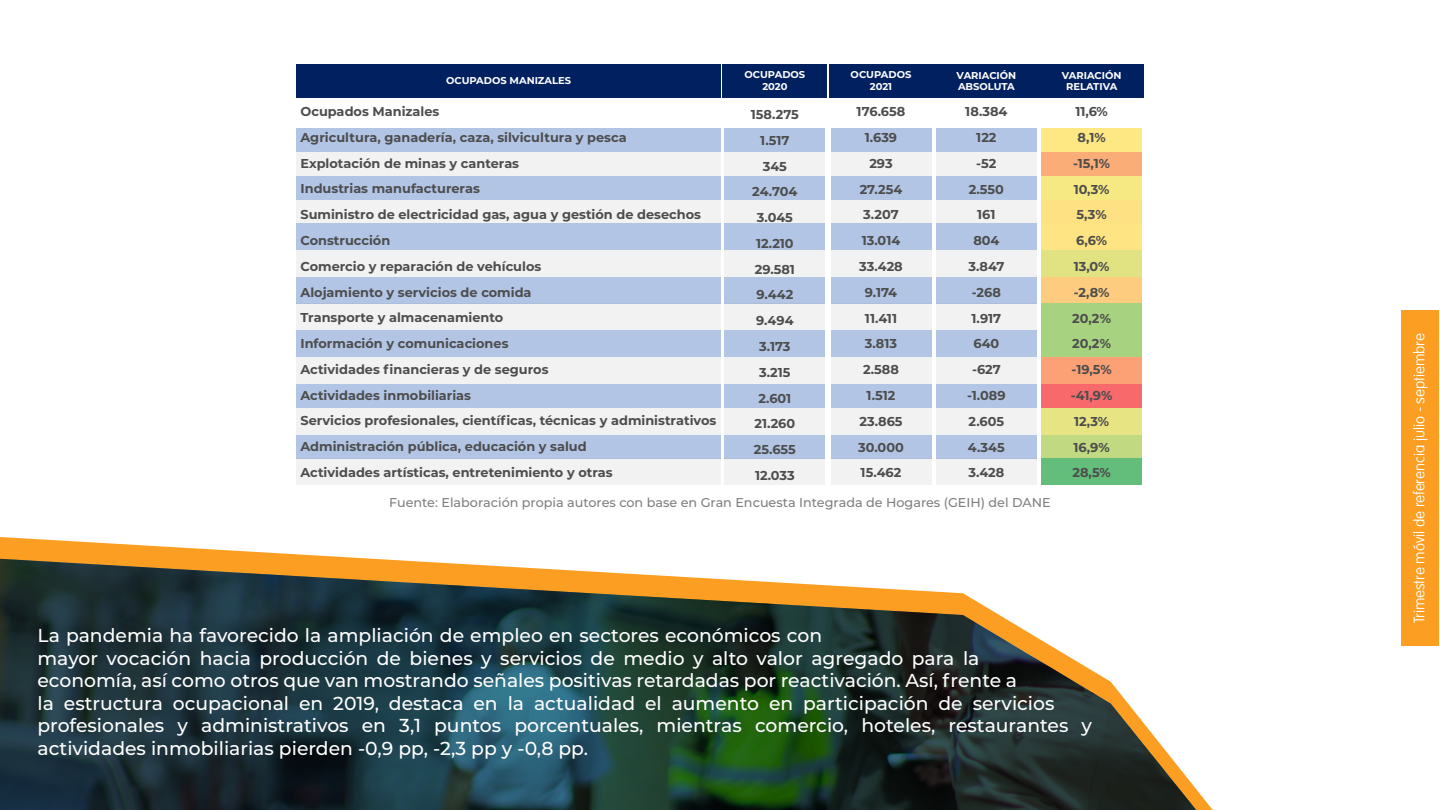
<style>
.page{position:relative;width:1440px;height:810px;background:#fff}
.page>*{position:absolute;margin:0;border:0;box-sizing:border-box;transform-origin:0 0}
.t1{font:500 18.75px/22.5px "Montserrat";color:#fff}
.t2{font:100 15px "VAG Rounded Std";color:#fff}
.t3{font:700 12.9px/25.8px "Montserrat";color:#4d4d4d;text-align:center}
.t4{font:500 12.75px "Montserrat";color:#808080}
.t5{font:700 9.9px/11.9px "Montserrat";color:#fff;text-align:center}
</style>
<div class="page">
<svg style="left:0;top:537px;width:1213px;height:273px"></svg>
<svg style="left:0;top:559px;width:1196px;height:251px;background:#47564d"></svg>
<div style="left:1402px;top:310px;width:37px;height:336px;background:#fc9e21"></div>
<div style="left:296px;top:65px;width:425px;height:33px;background:#002060"></div>
<div style="left:296px;top:128px;width:425px;height:24px;background:#b2c5e5"></div>
<div style="left:296px;top:152px;width:425px;height:24px;background:#f2f2f2"></div>
<div style="left:296px;top:176px;width:425px;height:24px;background:#b2c5e5"></div>
<div style="left:296px;top:200px;width:425px;height:24px;background:#f2f2f2"></div>
<div style="left:296px;top:224px;width:425px;height:26px;background:#b2c5e5"></div>
<div style="left:296px;top:250px;width:425px;height:27px;background:#f2f2f2"></div>
<div style="left:296px;top:277px;width:425px;height:27px;background:#b2c5e5"></div>
<div style="left:296px;top:304px;width:425px;height:26px;background:#f2f2f2"></div>
<div style="left:296px;top:330px;width:425px;height:27px;background:#b2c5e5"></div>
<div style="left:296px;top:357px;width:425px;height:27px;background:#f2f2f2"></div>
<div style="left:296px;top:408px;width:425px;height:27px;background:#f2f2f2"></div>
<div style="left:296px;top:384px;width:425px;height:24px;background:#b2c5e5"></div>
<div style="left:296px;top:435px;width:425px;height:24px;background:#b2c5e5"></div>
<div style="left:296px;top:459px;width:425px;height:26px;background:#f2f2f2"></div>
<div style="left:723px;top:65px;width:104px;height:33px;background:#002060"></div>
<div style="left:725px;top:128px;width:100px;height:24px;background:#b2c5e5"></div>
<div style="left:725px;top:152px;width:100px;height:24px;background:#f2f2f2"></div>
<div style="left:725px;top:176px;width:100px;height:24px;background:#b2c5e5"></div>
<div style="left:725px;top:200px;width:100px;height:24px;background:#f2f2f2"></div>
<div style="left:725px;top:224px;width:100px;height:26px;background:#b2c5e5"></div>
<div style="left:725px;top:250px;width:100px;height:27px;background:#f2f2f2"></div>
<div style="left:725px;top:277px;width:100px;height:27px;background:#b2c5e5"></div>
<div style="left:725px;top:304px;width:100px;height:26px;background:#f2f2f2"></div>
<div style="left:725px;top:330px;width:100px;height:27px;background:#b2c5e5"></div>
<div style="left:725px;top:357px;width:100px;height:27px;background:#f2f2f2"></div>
<div style="left:725px;top:408px;width:100px;height:27px;background:#f2f2f2"></div>
<div style="left:725px;top:384px;width:100px;height:24px;background:#b2c5e5"></div>
<div style="left:725px;top:435px;width:100px;height:24px;background:#b2c5e5"></div>
<div style="left:725px;top:459px;width:100px;height:26px;background:#f2f2f2"></div>
<div style="left:829px;top:65px;width:104px;height:33px;background:#002060"></div>
<div style="left:831px;top:128px;width:100px;height:24px;background:#b2c5e5"></div>
<div style="left:831px;top:152px;width:100px;height:24px;background:#f2f2f2"></div>
<div style="left:831px;top:176px;width:100px;height:24px;background:#b2c5e5"></div>
<div style="left:831px;top:200px;width:100px;height:24px;background:#f2f2f2"></div>
<div style="left:831px;top:224px;width:100px;height:26px;background:#b2c5e5"></div>
<div style="left:831px;top:250px;width:100px;height:27px;background:#f2f2f2"></div>
<div style="left:831px;top:277px;width:100px;height:27px;background:#b2c5e5"></div>
<div style="left:831px;top:304px;width:100px;height:26px;background:#f2f2f2"></div>
<div style="left:831px;top:330px;width:100px;height:27px;background:#b2c5e5"></div>
<div style="left:831px;top:357px;width:100px;height:27px;background:#f2f2f2"></div>
<div style="left:831px;top:408px;width:100px;height:27px;background:#f2f2f2"></div>
<div style="left:831px;top:384px;width:100px;height:24px;background:#b2c5e5"></div>
<div style="left:831px;top:435px;width:100px;height:24px;background:#b2c5e5"></div>
<div style="left:831px;top:459px;width:100px;height:26px;background:#f2f2f2"></div>
<div style="left:934px;top:65px;width:105px;height:33px;background:#002060"></div>
<div style="left:936px;top:128px;width:101px;height:24px;background:#b2c5e5"></div>
<div style="left:936px;top:152px;width:101px;height:24px;background:#f2f2f2"></div>
<div style="left:936px;top:176px;width:101px;height:24px;background:#b2c5e5"></div>
<div style="left:936px;top:200px;width:101px;height:24px;background:#f2f2f2"></div>
<div style="left:936px;top:224px;width:101px;height:26px;background:#b2c5e5"></div>
<div style="left:936px;top:250px;width:101px;height:27px;background:#f2f2f2"></div>
<div style="left:936px;top:277px;width:101px;height:27px;background:#b2c5e5"></div>
<div style="left:936px;top:304px;width:101px;height:26px;background:#f2f2f2"></div>
<div style="left:936px;top:330px;width:101px;height:27px;background:#b2c5e5"></div>
<div style="left:936px;top:357px;width:101px;height:27px;background:#f2f2f2"></div>
<div style="left:936px;top:408px;width:101px;height:27px;background:#f2f2f2"></div>
<div style="left:936px;top:384px;width:101px;height:24px;background:#b2c5e5"></div>
<div style="left:936px;top:435px;width:101px;height:24px;background:#b2c5e5"></div>
<div style="left:936px;top:459px;width:101px;height:26px;background:#f2f2f2"></div>
<div style="left:1040px;top:65px;width:104px;height:33px;background:#002060"></div>
<div style="left:1041px;top:128px;width:101px;height:24px;background:#fee883"></div>
<div style="left:1041px;top:152px;width:101px;height:24px;background:#fbad78"></div>
<div style="left:1041px;top:176px;width:101px;height:24px;background:#f6e984"></div>
<div style="left:1041px;top:200px;width:101px;height:24px;background:#fee182"></div>
<div style="left:1041px;top:224px;width:101px;height:26px;background:#fee482"></div>
<div style="left:1041px;top:250px;width:101px;height:27px;background:#e1e383"></div>
<div style="left:1041px;top:277px;width:101px;height:27px;background:#fdcc7e"></div>
<div style="left:1041px;top:304px;width:101px;height:26px;background:#a7d27f"></div>
<div style="left:1041px;top:330px;width:101px;height:27px;background:#a7d27f"></div>
<div style="left:1041px;top:357px;width:101px;height:27px;background:#fba175"></div>
<div style="left:1041px;top:408px;width:101px;height:27px;background:#e7e483"></div>
<div style="left:1041px;top:384px;width:101px;height:24px;background:#f8696b"></div>
<div style="left:1041px;top:435px;width:101px;height:24px;background:#c1d981"></div>
<div style="left:1041px;top:459px;width:101px;height:26px;background:#63be7b"></div>
<p class="t5" style="left:446px;top:74px;width:127px">OCUPADOS MANIZALES</p>
<p class="t5" style="left:745px;top:68px;width:62px">OCUPADOS<br>2020</p>
<p class="t3" style="left:751px;top:101px;width:49px">158.275<br>1.517<br>345<br>24.704<br>3.045<br>12.210<br>29.581<br>9.442<br>9.494<br>3.173<br>3.215<br>2.601<br>21.260<br>25.655<br>12.033</p>
<p class="t3" style="left:301px;top:98px;width:417px;text-align:left">Ocupados Manizales<br>Agricultura, ganadería, caza, silvicultura y pesca<br>Explotación de minas y canteras<br>Industrias manufactureras<br>Suministro de electricidad gas, agua y gestión de desechos Construcción<br>Comercio y reparación de vehículos<br>Alojamiento y servicios de comida<br>Transporte y almacenamiento<br>Información y comunicaciones<br>Actividades financieras y de seguros<br>Actividades inmobiliarias<br>Servicios profesionales, científicas, técnicas y administrativos Administración pública, educación y salud<br>Actividades artísticas, entretenimiento y otras</p>
<p class="t5" style="left:851px;top:68px;width:62px">OCUPADOS<br>2021</p>
<p class="t3" style="left:857px;top:98px;width:50px">176.658<br>1.639<br>293<br>27.254<br>3.207<br>13.014<br>33.428<br>9.174<br>11.411<br>3.813<br>2.588<br>1.512<br>23.865<br>30.000<br>15.462</p>
<p class="t5" style="left:957px;top:69px;width:61px;text-align:left">VARIACIÓN<br>ABSOLUTA</p>
<p class="t3" style="left:965px;top:98px;width:44px">18.384<br>122 -52<br>2.550<br>161<br>804<br>3.847 -268<br>1.917<br>640 -627 -1.089<br>2.605<br>4.345<br>3.428</p>
<p class="t3" style="left:1071px;top:98px;width:43px">11,6%<br>8,1% -15,1%<br>10,3%<br>5,3%<br>6,6%<br>13,0% -2,8%<br>20,2%<br>20,2% -19,5% -41,9%<br>12,3%<br>16,9%<br>28,5%</p>
<p class="t5" style="left:1062px;top:69px;width:61px">VARIACIÓN<br>RELATIVA</p>
<p class="t4" style="left:389px;top:494px;width:663px">Fuente: Elaboración propia autores con base en Gran Encuesta Integrada de Hogares (GEIH) del DANE</p>
<p class="t1" style="left:38px;top:623px;width:1056px">La pandemia ha favorecido la ampliación de empleo en sectores económicos con<br>mayor vocación hacia producción de bienes y servicios de medio y alto valor agregado para la<br>economía, así como otros que van mostrando señales positivas retardadas por reactivación. Así, frente a<br>la estructura ocupacional en 2019, destaca en la actualidad el aumento en participación de servicios profesionales y administrativos en 3,1 puntos porcentuales, mientras comercio, hoteles, restaurantes y actividades inmobiliarias pierden -0,9 pp, -2,3 pp y -0,8 pp.</p>
<p class="t2" style="left:1411px;top:623px;width:292px;rotate:-90deg">Trimestre móvil de referencia julio - septiembre</p>
</div>
